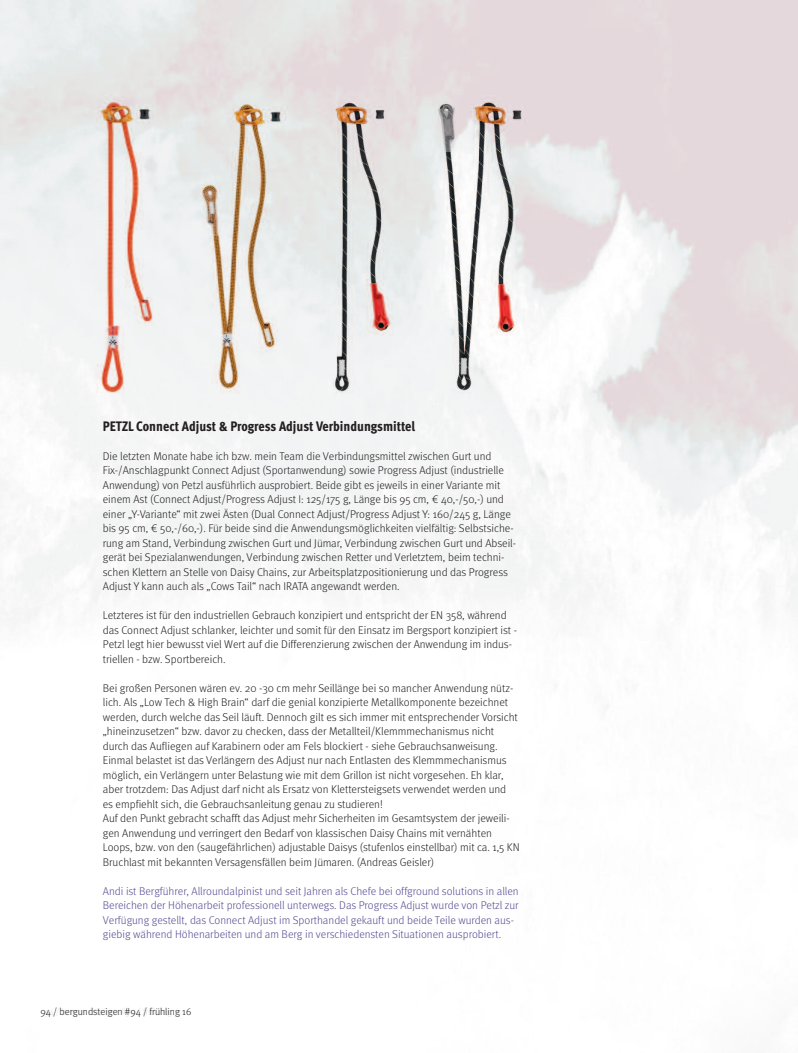
<style>
.page{position:relative;width:798px;height:1053px;background:#fff}
.page>*{position:absolute;margin:0;border:0;box-sizing:border-box;transform-origin:0 0}
.t1{font:800 condensed 13.75px "Meta OT";color:#231f20}
.t2{font:300 11.25px/14.5px "Meta OT";color:#231f20}
.t3{font:300 11.25px/14.5px "Meta OT";color:#534a92}
.t4{font:300 10px "Meta OT";color:#231f20}
.s1{font-family:"Meta OT Cond Norm";font-weight:400;color:#e7e8e9}
</style>
<div class="page">
<img style="left:0;top:0;width:797px;height:624px">
<p class="t1" style="left:103px;top:420px;width:314px">PETZL Connect Adjust &amp; Progress Adjust Verbindungsmittel</p>
<p class="t2" style="left:103px;top:449px;width:415px">Die letzten Monate habe ich bzw. mein Team die Verbindungsmittel zwischen Gurt und Fix-/Anschlagpunkt Connect Adjust (Sportanwendung) sowie Progress Adjust (industrielle Anwendung) von Petzl ausführlich ausprobiert. Beide gibt es jeweils in einer Variante mit einem Ast (Connect Adjust/Progress Adjust I: 125/175 g, Länge bis 95 cm, € 40,-/50,-) und einer „Y-Variante“ mit zwei Ästen (Dual Connect Adjust/Progress Adjust Y: 160/245 g, Länge bis 95 cm, € 50,-/60,-). Für beide sind die Anwendungsmöglichkeiten vielfältig: Selbstsiche&shy;rung am Stand, Verbindung zwischen Gurt und Jümar, Verbindung zwischen Gurt und Abseil&shy;gerät bei Spezialanwendungen, Verbindung zwischen Retter und Verletztem, beim techni&shy;schen Klettern an Stelle von Daisy Chains, zur Arbeitsplatzpositionierung und das Progress Adjust Y kann auch als „Cows Tail“ nach IRATA angewandt werden.</p>
<p class="t2" style="left:103px;top:609px;width:415px">Letzteres ist für den industriellen Gebrauch konzipiert und entspricht der EN 358, während das Connect Adjust schlanker, leichter und somit für den Einsatz im Bergsport konzipiert ist - Petzl legt hier bewusst viel Wert auf die Differenzierung zwischen der Anwendung im indus&shy;triellen - bzw. Sportbereich.</p>
<p class="t2" style="left:103px;top:681px;width:418px">Bei großen Personen wären ev. 20 -30 cm mehr Seillänge bei so mancher Anwendung nütz&shy;lich. Als „Low Tech &amp; High Brain“ darf die genial konzipierte Metallkomponente bezeichnet werden, durch welche das Seil läuft. Dennoch gilt es sich immer mit entsprechender Vorsicht „hineinzusetzen“ bzw. davor zu checken, dass der Metallteil/Klemmmechanismus nicht durch das Aufliegen auf Karabinern oder am Fels blockiert - siehe Gebrauchsanweisung.<br>Einmal belastet ist das Verlängern des Adjust nur nach Entlasten des Klemmmechanismus möglich, ein Verlängern unter Belastung wie mit dem Grillon ist nicht vorgesehen. Eh klar, aber trotzdem: Das Adjust darf nicht als Ersatz von Klettersteigsets verwendet werden und<br>es empfiehlt sich, die Gebrauchsanleitung genau zu studieren!<br>Auf den Punkt gebracht schafft das Adjust mehr Sicherheiten im Gesamtsystem der jeweili&shy;gen Anwendung und verringert den Bedarf von klassischen Daisy Chains mit vernähten Loops, bzw. von den (saugefährlichen) adjustable Daisys (stufenlos einstellbar) mit ca. 1,5 KN Bruchlast mit bekannten Versagensfällen beim Jümaren. (Andreas Geisler)</p>
<p class="t3" style="left:103px;top:884px;width:417px">Andi ist Bergführer, Allroundalpinist und seit Jahren als Chefe bei offground solutions in allen Bereichen der Höhenarbeit professionell unterwegs. Das Progress Adjust wurde von Petzl zur Verfügung gestellt, das Connect Adjust im Sporthandel gekauft und beide Teile wurden aus&shy;giebig während Höhenarbeiten und am Berg in verschiedensten Situationen ausprobiert.</p>
<p class="t4" style="left:41px;top:1007px;width:152px">9<span class="s1">9</span>4<span class="s1">4</span>/<span class="s1">/</span> b<span class="s1">b</span>e<span class="s1">ergu</span> nds<span class="s1">t</span>t<span class="s1">e</span>e<span class="s1">i</span>i<span class="s1">g</span>g<span class="s1">e</span>e<span class="s1">n</span>n<span class="s1">#</span>#<span class="s1">9</span>9<span class="s1">0</span>4<span class="s1">/</span> /<span class="s1">frü</span>fr<span class="s1">h</span>ü<span class="s1">l</span>h<span class="s1">in</span>l<span class="s1">g</span>in<span class="s1">1</span>g<span class="s1">5</span> 16</p>
</div>
